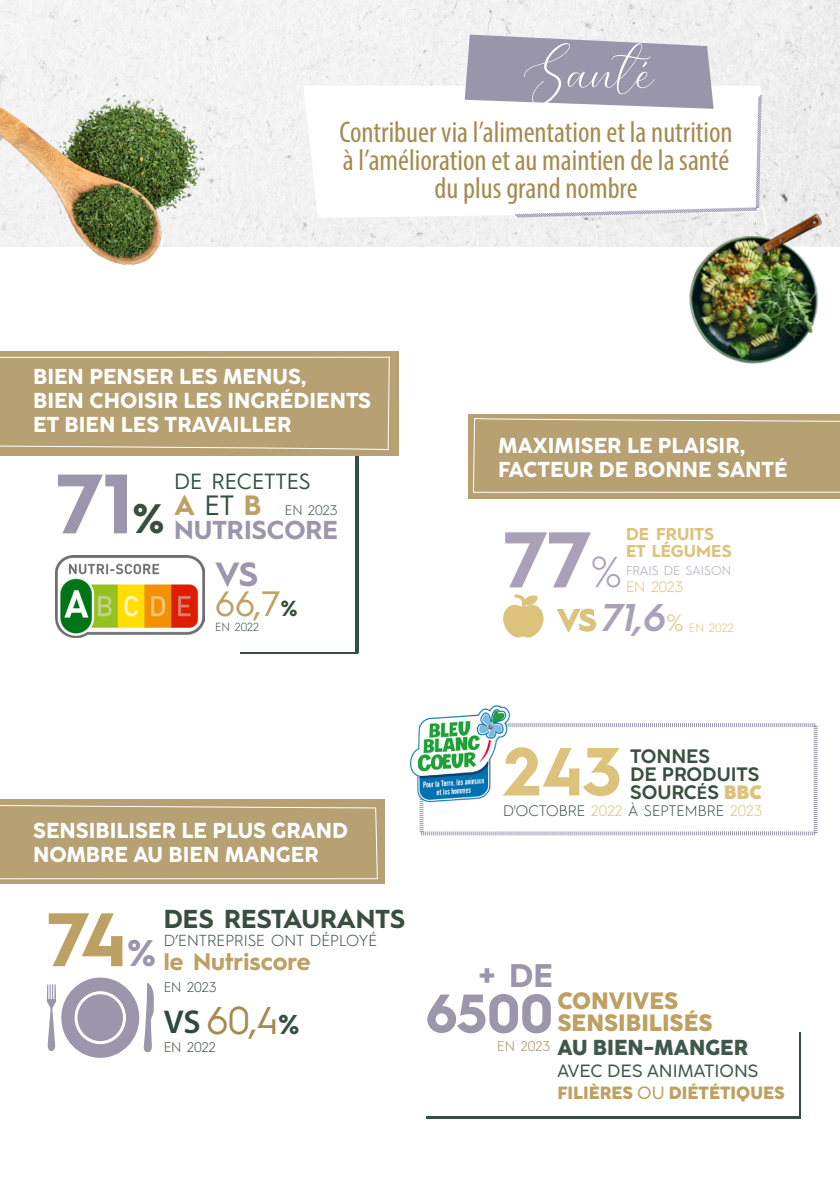
<style>
.page{position:relative;width:840px;height:1191px;background:#fff}
.page>*{position:absolute;margin:0;border:0;box-sizing:border-box;transform-origin:0 0}
.t1{font:700 84.4px "Hurme Geometric Sans 1";color:#9b96ab}
.t2{font:700 79px "Hurme Geometric Sans 1";color:#aaa1b8}
.t3{font:700 75.8px "Hurme Geometric Sans 1";color:#bda063}
.t4{font:70px "Elegant DEMO";color:#fff}
.t5{font:700 68px "Hurme Geometric Sans 1";color:#dcc27a}
.t6{font:700 54.8px "Hurme Geometric Sans 1";color:#9b96ab}
.t7{font:38.8px "Hurme Geometric Sans 1";color:#a58b51}
.t8{font:35.2px "Hurme Geometric Sans 1";color:#bda063}
.t9{font:700 33.6px "Hurme Geometric Sans 1";color:#9b96ab}
.t10{font:700 32.8px "Hurme Geometric Sans 1";color:#9b96ab}
.t11{font:condensed 30px/28px "Myriad Pro";color:#a58b51;text-align:center}
.t12{font:700 28px "Hurme Geometric Sans 1";color:#bda063}
.t13{font:700 26px "Hurme Geometric Sans 1";color:#384f3d}
.t14{font:700 26px "Hurme Geometric Sans 1";color:#9b96ab}
.t15{font:700 24px "Hurme Geometric Sans 1";color:#bda063}
.t16{font:22px/22px "Cocogoose Pro Trial";color:#bda062}
.t17{font:22px "Hurme Geometric Sans 1";color:#324f42}
.t18{font:20px/24px "Cocogoose Pro Trial Darkmode";color:#fff}
.t19{font:20px "Cocogoose Pro Trial";color:#3f584b}
.t20{font:300 18px/18px "Cocogoose Pro Trial";color:#39503e}
.t21{font:700 17.2px/17.2px "Hurme Geometric Sans 1";color:#dcc27b}
.t22{font:16.4px/21.8px "Cocogoose Pro Trial";color:#bda062}
.t23{font:300 16px "Hurme Geometric Sans 1";color:#384f3d}
.t24{font:300 15.2px "Hurme Geometric Sans 1";color:#39503e}
.t25{font:300 15px "Hurme Geometric Sans 1";color:#dcc27b}
.t26{font:300 14px "Hurme Geometric Sans 1";color:#384f3d}
.t27{font:300 14px "Hurme Geometric Sans 1";color:#a58b51}
.t28{font:300 13px "Hurme Geometric Sans 1";color:#aaa1b8}
.t29{font:300 12px "Hurme Geometric Sans 1";color:#dcc27b}
.t30{font:300 11.8px "Hurme Geometric Sans 1";color:#384f3d}
.s1{font-size:41.4px;color:#384f3d}
.s2{font-weight:400;color:#324f42}
.s3{font-weight:700;font-size:21.8px;color:#384f3d}
.s4{font-weight:300;font-size:43.2px}
.s5{font-weight:700;font-size:30.4px;color:#d6b573}
.s6{font-weight:600;font-style:italic;font-size:38.8px;color:#aaa1b8}
.s7{font-size:23.6px}
.s8{font-size:37.2px;color:#9b96ab}
.s9{font-family:"Myriad Pro";font-weight:600;font-size:33px;color:#fff}
.s10{font-weight:700;font-size:27.4px;color:#384f3d}
.s11{font-family:"Hurme Geometric Sans 1";font-weight:600}
.s12{font-weight:700;color:#dcc27b}
.s13{color:#dcc27b}
.s14{font-weight:300;color:#3f584b}
.s15{font-weight:300}
</style>
<div class="page">
<div style="left:0;top:0;width:839px;height:246px;background:#f1f1f1"></div>
<div style="left:0;top:351px;width:398px;height:104px;background:#b7a173"></div>
<img style="left:0;top:37px;width:276px;height:228px">
<div style="left:468px;top:414px;width:371px;height:85px;background:#b7a173"></div>
<svg style="left:503px;top:594px;width:40px;height:43px"></svg>
<img style="left:671px;top:206px;width:156px;height:158px">
<svg style="left:0;top:799px;width:384px;height:85px;background:#b8a376"></svg>
<hr style="left:425px;top:1116px;width:375px;height:3px;background:#324f42">
<hr style="left:798px;top:1032px;width:2px;height:85px;background:#324f42">
<hr style="left:240px;top:652px;width:118px;height:2px;background:#324f42">
<hr style="left:355px;top:457px;width:3px;height:196px;background:#324f42">
<svg style="left:47px;top:977px;width:107px;height:81px"></svg>
<div style="left:77px;top:994px;width:46px;height:47px;background:#9b96ab;border-radius:50%"></div>
<svg style="left:303px;top:86px;width:462px;height:132px"></svg>
<svg style="left:464px;top:35px;width:298px;height:183px"></svg>
<img style="left:56px;top:555px;width:148px;height:82px">
<svg style="left:419px;top:723px;width:399px;height:113px"></svg>
<img style="left:409px;top:705px;width:105px;height:99px">
<div style="left:0;top:804px;width:378px;height:75px;background:#b7a173"></div>
<svg style="left:473px;top:418px;width:366px;height:75px"></svg>
<svg style="left:0;top:356px;width:390px;height:95px"></svg>
<h3 class="t4" style="left:523px;top:32px;width:132px">Santé</h3>
<h3 class="t11" style="left:339px;top:117px;width:394px">Contribuer via l’alimentation et la nutrition à l’amélioration et au maintien de la santé du plus grand nombre</h3>
<p class="t18" style="left:33px;top:365px;width:339px">BIEN PENSER LES MENUS,<br>BIEN CHOISIR LES INGRÉDIENTS<br>ET BIEN LES TRAVAILLER</p>
<h1 class="t1" style="left:56px;top:444px;width:110px">71<span class="s1">%</span></h1>
<p class="t17" style="left:174px;top:466px;width:138px">DE RECETTES</p>
<h3 class="t12" style="left:174px;top:485px;width:89px">A <span class="s2">ET</span> B</h3>
<h3 class="t14" style="left:174px;top:511px;width:165px">NUTRISCORE</h3>
<p class="t26" style="left:285px;top:500px;width:54px">EN 2023</p>
<h3 class="t9" style="left:215px;top:550px;width:45px">VS</h3>
<h3 class="t8" style="left:215px;top:579px;width:84px">66,7<span class="s3">%</span></h3>
<p class="t30" style="left:215px;top:619px;width:45px">EN 2022</p>
<p class="t18" style="left:498px;top:434px;width:291px">MAXIMISER LE PLAISIR,<br>FACTEUR DE BONNE SANTÉ</p>
<p class="t21" style="left:625px;top:524px;width:107px">DE FRUITS<br>ET LÉGUMES</p>
<p class="t28" style="left:625px;top:561px;width:107px">FRAIS DE SAISON</p>
<p class="t25" style="left:625px;top:576px;width:58px">EN 2023</p>
<h2 class="t2" style="left:503px;top:504px;width:120px">77<span class="s4">%</span></h2>
<p class="t29" style="left:557px;top:620px;width:178px"><span class="s5">VS</span> <span class="s6">71,6</span><span class="s7">%</span> EN 2022</p>
<p class="t18" style="left:33px;top:819px;width:316px">SENSIBILISER LE PLUS GRAND<br>NOMBRE AU BIEN MANGER</p>
<h3 class="t3" style="left:47px;top:886px;width:110px">74<span class="s8">%</span></h3>
<h3 class="t13" style="left:164px;top:900px;width:243px">DES RESTAURANTS</h3>
<p class="t23" style="left:164px;top:929px;width:215px">D’ENTREPRISE ONT DÉPLOYÉ</p>
<p class="t15" style="left:164px;top:944px;width:148px">le Nutriscore</p>
<p class="t26" style="left:164px;top:977px;width:54px">EN 2023</p>
<h3 class="t7" style="left:164px;top:993px;width:137px"><span class="s9">VS</span> 60,4<span class="s10">%</span></h3>
<p class="t26" style="left:164px;top:1037px;width:54px">EN 2022</p>
<h3 class="t5" style="left:503px;top:724px;width:120px">243</h3>
<p class="t20" style="left:629px;top:748px;width:133px">TONNES<br>DE PRODUITS<br>SOURC<span class="s11">É</span>S <span class="s12">BBC</span></p>
<p class="t24" style="left:503px;top:800px;width:260px">D'OCTOBRE <span class="s13">2022</span> À SEPTEMBRE <span class="s13">2023</span></p>
<h3 class="t10" style="left:478px;top:952px;width:76px">+ DE</h3>
<h3 class="t6" style="left:425px;top:975px;width:128px">6500</h3>
<p class="t16" style="left:557px;top:990px;width:157px">CONVIVES<br>SENSIBILISÉS</p>
<p class="t19" style="left:557px;top:1036px;width:192px">AU BIEN-MANGER</p>
<p class="t22" style="left:557px;top:1060px;width:228px"><span class="s14">AVEC DES ANIMATIONS<br></span>FILIÈRES <span class="s15">OU</span> DIÉTÉTIQUES</p>
<p class="t27" style="left:497px;top:1036px;width:55px">EN 2023</p>
</div>
